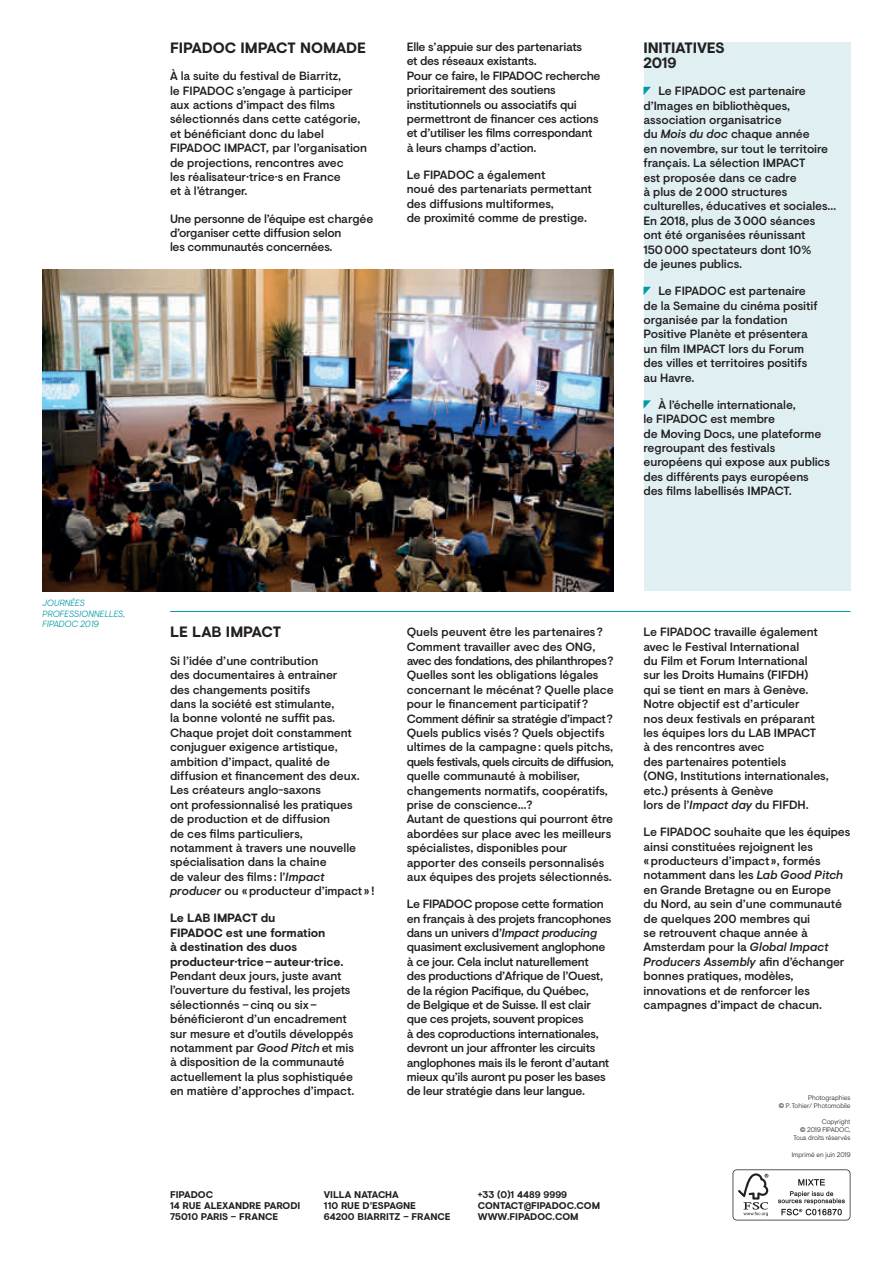
<style>
.page{position:relative;width:893px;height:1263px;background:#fff}
.page>*{position:absolute;margin:0;border:0;box-sizing:border-box;transform-origin:0 0}
.t1{font:700 15px/15px "Visuelt";letter-spacing:-.005em;color:#231f20}
.t2{font:500 12px/14.4px "Visuelt";letter-spacing:-.015em;color:#231f20}
.t3{font:700 12px/14.4px "Visuelt";letter-spacing:-.01em;color:#231f20}
.t4{font:700 9.75px/11.4px "Visuelt";color:#231f20}
.t5{font:italic 300 9px/10.8px "Visuelt";color:#009ba5}
.t6{font:300 6.75px/8.1px "Visuelt";color:#231f20;text-align:right}
.s1{font-style:italic}
</style>
<div class="page">
<svg style="left:733px;top:1169px;width:117px;height:51px"></svg>
<hr style="left:170px;top:611px;width:680px;height:1px;background:#009ba5">
<img style="left:43px;top:270px;width:571px;height:321px">
<div style="left:643px;top:43px;width:207px;height:548px;background:#e0f0f2"></div>
<svg style="left:643px;top:87px;width:8px;height:8px"></svg>
<svg style="left:643px;top:287px;width:8px;height:8px"></svg>
<svg style="left:643px;top:400px;width:8px;height:9px"></svg>
<p class="t5" style="left:43px;top:597px;width:84px">JOURNÉES<br>PROFESSIONNELLES,<br>FIPADOC 2019</p>
<p class="t1" style="left:170px;top:40px;width:197px">FIPADOC IMPACT NOMADE</p>
<p class="t2" style="left:170px;top:68px;width:198px">À la suite du festival de Biarritz,<br>le FIPADOC s’engage à participer aux actions d’impact des films sélectionnés dans cette catégorie, et bénéficiant donc du label<br>FIPADOC IMPACT<span class="s1">,</span> par l’organisation de projections, rencontres avec<br>les réalisateur·trice·s en France<br>et à l’étranger.</p>
<p class="t2" style="left:170px;top:211px;width:205px">Une personne de l’équipe est chargée d’organiser cette diffusion selon<br>les communautés concernées.</p>
<p class="t2" style="left:407px;top:39px;width:195px">Elle s’appuie sur des partenariats<br>et des réseaux existants.<br>Pour ce faire, le FIPADOC recherche prioritairement des soutiens institutionnels ou associatifs qui permettront de financer ces actions et d’utiliser les films correspondant à leurs champs d’action.</p>
<p class="t2" style="left:407px;top:167px;width:187px">Le FIPADOC a également<br>noué des partenariats permettant des diffusions multiformes,<br>de proximité comme de prestige.</p>
<p class="t1" style="left:643px;top:40px;width:83px">INITIATIVES<br>2019</p>
<p class="t2" style="left:643px;top:83px;width:194px;text-indent:15px">Le FIPADOC est partenaire d’Images en bibliothèques, association organisatrice<br>du <span class="s1">Mois du doc</span> chaque année<br>en novembre, sur tout le territoire français. La sélection IMPACT<br>est proposée dans ce cadre<br>à plus de 2000 structures culturelles, éducatives et sociales…<br>En 2018, plus de 3000 séances ont été organisées réunissant<br>150000 spectateurs dont 10%<br>de jeunes publics.</p>
<p class="t2" style="left:643px;top:283px;width:176px;text-indent:15px">Le FIPADOC est partenaire de la Semaine du cinéma positif organisée par la fondation<br>Positive Planète et présentera un film IMPACT lors du Forum des villes et territoires positifs au Havre.</p>
<p class="t2" style="left:643px;top:397px;width:188px;text-indent:15px">À l’échelle internationale,<br>le FIPADOC est membre<br>de Moving Docs, une plateforme regroupant des festivals européens qui expose aux publics des différents pays européens des films labellisés IMPACT.</p>
<p class="t1" style="left:170px;top:623px;width:113px">LE LAB IMPACT</p>
<p class="t2" style="left:170px;top:653px;width:206px">Si l’idée d’une contribution<br>des documentaires à entrainer<br>des changements positifs<br>dans la société est stimulante,<br>la bonne volonté ne suffit pas.<br>Chaque projet doit constamment conjuguer exigence artistique, ambition d’impact, qualité de diffusion et financement des deux.<br>Les créateurs anglo-saxons<br>ont professionnalisé les pratiques<br>de production et de diffusion<br>de ces films particuliers,<br>notamment à travers une nouvelle spécialisation dans la chaine<br>de valeur des films : l’<span class="s1">Impact producer</span> ou «producteur d’impact » !</p>
<p class="t3" style="left:170px;top:910px;width:175px">Le LAB IMPACT du<br>FIPADOC est une formation<br>à destination des duos producteur·trice–auteur·trice.</p>
<p class="t2" style="left:170px;top:968px;width:186px">Pendant deux jours, juste avant l’ouverture du festival, les projets sélectionnés –cinq ou six– bénéficieront d’un encadrement sur mesure et d’outils développés notamment par <span class="s1">Good Pitch</span>et mis à disposition de la communauté actuellement la plus sophistiquée en matière d’approches d’impact.</p>
<p class="t2" style="left:407px;top:624px;width:208px">Quels peuvent être les partenaires?<br>Comment travailler avec des ONG, avec des fondations, des philanthropes?<br>Quelles sont les obligations légales concernant le mécénat ? Quelle place pour le financement participatif ?<br>Comment définir sa stratégie d’impact?<br>Quels publics visés ? Quels objectifs ultimes de la campagne: quels pitchs, quels festivals, quels circuits de diffusion, quelle communauté à mobiliser, changements normatifs, coopératifs, prise de conscience…?<br>Autant de questions qui pourront être abordées sur place avec les meilleurs spécialistes, disponibles pour apporter des conseils personnalisés aux équipes des projets sélectionnés.</p>
<p class="t2" style="left:407px;top:896px;width:206px">Le FIPADOC propose cette formation en français à des projets francophones dans un univers d’<span class="s1">Impact producing </span>quasiment exclusivement anglophone à ce jour. Cela inclut naturellement<br>des productions d’Afrique de l’Ouest, de la région Pacifique, du Québec,<br>de Belgique et de Suisse. Il est clair que ces projets, souvent propices<br>à des coproductions internationales, devront un jour affronter les circuits anglophones mais ils le feront d’autant mieux qu’ils auront pu poser les bases de leur stratégie dans leur langue.</p>
<p class="t4" style="left:170px;top:1188px;width:132px">FIPADOC<br>14 RUE ALEXANDRE PARODI<br>75010 PARIS – FRANCE</p>
<p class="t4" style="left:324px;top:1188px;width:128px">VILLA NATACHA<br>110 RUE D’ESPAGNE<br>64200 BIARRITZ – FRANCE</p>
<p class="t4" style="left:478px;top:1188px;width:124px">+33 (0)1 4489 9999<br>CONTACT@FIPADOC.COM<br>WWW.FIPADOC.COM</p>
<p class="t2" style="left:643px;top:624px;width:187px">Le FIPADOC travaille également avec le Festival International<br>du Film et Forum International<br>sur les Droits Humains (FIFDH)<br>qui se tient en mars à Genève.<br>Notre objectif est d’articuler<br>nos deux festivals en préparant les équipes lors du LAB IMPACT<br>à des rencontres avec<br>des partenaires potentiels<br>(ONG, Institutions internationales, etc.) présents à Genève<br>lors de l’<span class="s1">Impact day</span> du FIFDH.</p>
<p class="t2" style="left:643px;top:824px;width:208px">Le FIPADOC souhaite que les équipes ainsi constituées rejoignent les «producteurs d’impact », formés notamment dans les <span class="s1">Lab Good Pitch </span>en Grande Bretagne ou en Europe<br>du Nord, au sein d’une communauté de quelques 200 membres qui<br>se retrouvent chaque année à<br>Amsterdam pour la <span class="s1">Global Impact<br>Producers Assembly</span> afin d’échanger bonnes pratiques, modèles, innovations et de renforcer les campagnes d’impact de chacun.</p>
<p class="t6" style="left:779px;top:1093px;width:73px">Photographies<br>© P. Tohier/ Photomobile</p>
<p class="t6" style="left:793px;top:1117px;width:59px">Copyright<br>© 2019 FIPADOC,<br>Tous droits réservés</p>
<p class="t6" style="left:792px;top:1150px;width:60px">Imprimé en juin 2019</p>
</div>
